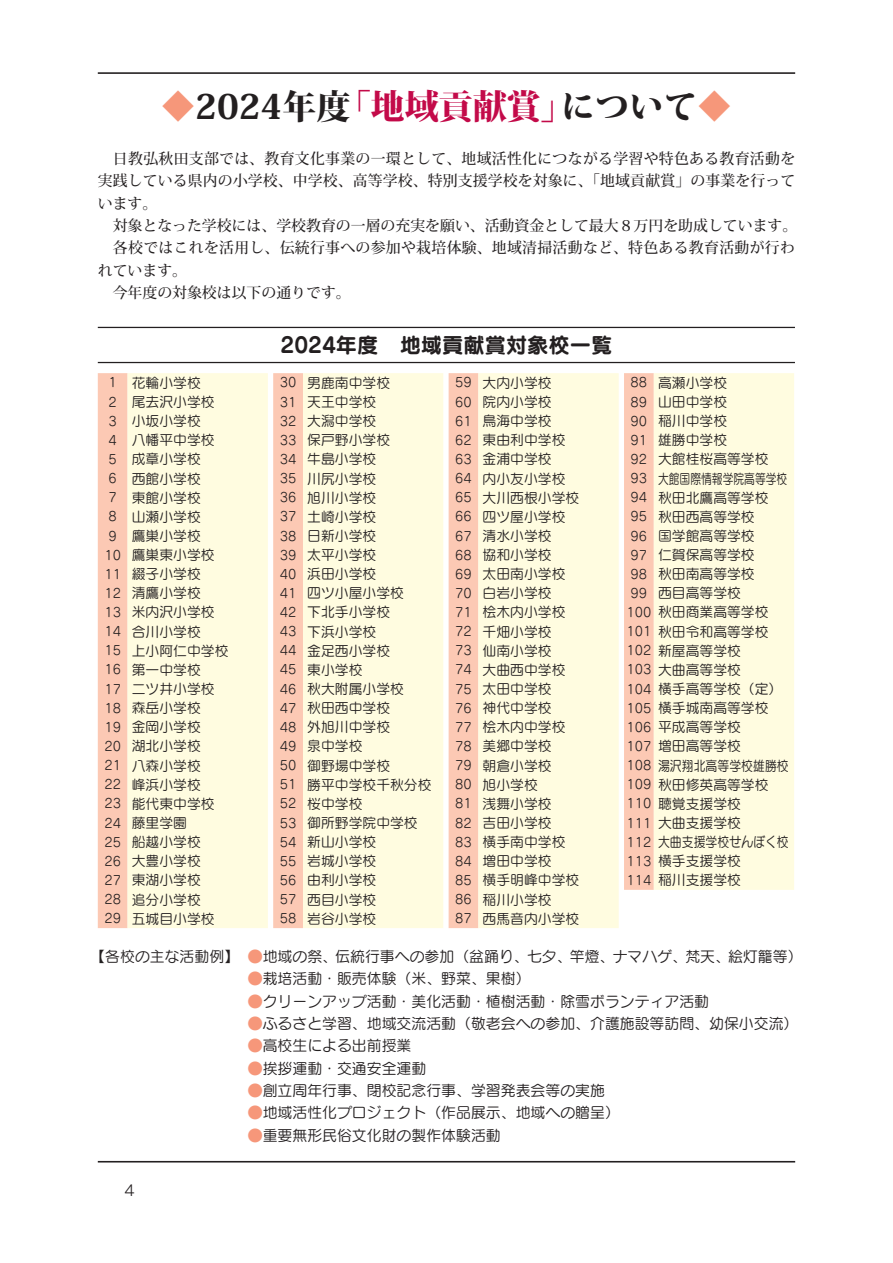
<style>
.page{position:relative;width:893px;height:1263px;background:#fff}
.page>*{position:absolute;margin:0;border:0;box-sizing:border-box;transform-origin:0 0}
.t1{font:800 34.05px "Koz Min Pro";color:#231f20}
.t2{font:21.3px "Seurat Pro B";color:#231f20}
.t3{font:14.85px "Seurat Pro M";color:#231f20}
.t4{font:500 14.85px/22.4px "Koz Min Pro";letter-spacing:.01em;color:#231f20}
.t5{font:14.85px "Rodin Pro N M";color:#231f20}
.t6{font:13.8px/19.2px "Seurat Pro M";color:#231f20}
.t7{font:13.8px "Seurat Pro M";color:#231f20;scale:.86 1}
.t8{font:13.8px "Seurat Pro M";color:#231f20;scale:.78 1}
.s1{color:#f6977a}
.s2{color:#c30a49}
.s3{font-size:12.75px}
</style>
<div class="page">
<hr style="left:98px;top:327px;width:697px;height:1px;background:#231f20">
<hr style="left:98px;top:362px;width:697px;height:1px;background:#231f20">
<div style="left:98px;top:373px;width:30px;height:555px;background:#fcc9b4"></div>
<div style="left:128px;top:373px;width:140px;height:555px;background:#fffce0"></div>
<div style="left:273px;top:373px;width:30px;height:555px;background:#fcc9b4"></div>
<div style="left:303px;top:373px;width:140px;height:555px;background:#fffce0"></div>
<div style="left:449px;top:373px;width:29px;height:555px;background:#fcc9b4"></div>
<div style="left:478px;top:373px;width:141px;height:555px;background:#fffce0"></div>
<div style="left:624px;top:373px;width:30px;height:517px;background:#fcc9b4"></div>
<div style="left:654px;top:373px;width:140px;height:517px;background:#fffce0"></div>
<hr style="left:98px;top:72px;width:697px;height:2px;background:#231f20">
<hr style="left:98px;top:1161px;width:697px;height:1px;background:#231f20">
<h1 class="t1" style="left:161px;top:81px;width:572px"><span class="s1">◆</span>2024年度<span class="s2">「地域貢献賞」</span>について<span class="s1">◆</span></h1>
<p class="t4" style="left:98px;top:147px;width:701px">　日教弘秋田支部では、教育文化事業の一環として、地域活性化につながる学習や特色ある教育活動を実践している県内の小学校、中学校、高等学校、特別支援学校を対象に、「地域貢献賞」の事業を行っています。<br>　対象となった学校には、学校教育の一層の充実を願い、活動資金として最大８万円を助成しています。　各校ではこれを活用し、伝統行事への参加や栽培体験、地域清掃活動など、特色ある教育活動が行われています。<br>　今年度の対象校は以下の通りです。</p>
<h2 class="t2" style="left:281px;top:331px;width:333px">2024年度　地域貢献賞対象校一覧</h2>
<p class="t6" style="left:109px;top:373px;width:94px"><span class="s3">1</span> 花輪小学校</p>
<p class="t6" style="left:109px;top:392px;width:108px"><span class="s3">2</span> 尾去沢小学校</p>
<p class="t6" style="left:109px;top:411px;width:94px"><span class="s3">3</span> 小坂小学校</p>
<p class="t6" style="left:109px;top:430px;width:108px"><span class="s3">4</span> 八幡平中学校</p>
<p class="t6" style="left:109px;top:449px;width:94px"><span class="s3">5</span> 成章小学校</p>
<p class="t6" style="left:109px;top:468px;width:94px"><span class="s3">6</span> 西館小学校</p>
<p class="t6" style="left:109px;top:487px;width:94px"><span class="s3">7</span> 東館小学校</p>
<p class="t6" style="left:109px;top:507px;width:94px"><span class="s3">8</span> 山瀬小学校</p>
<p class="t6" style="left:109px;top:526px;width:94px"><span class="s3">9</span> 鷹巣小学校</p>
<p class="t6" style="left:104px;top:545px;width:112px"><span class="s3">10</span> 鷹巣東小学校</p>
<p class="t6" style="left:104px;top:564px;width:98px"><span class="s3">11</span> 綴子小学校</p>
<p class="t6" style="left:104px;top:583px;width:98px"><span class="s3">12</span> 清鷹小学校</p>
<p class="t6" style="left:104px;top:602px;width:112px"><span class="s3">13</span> 米内沢小学校</p>
<p class="t6" style="left:104px;top:621px;width:98px"><span class="s3">14</span> 合川小学校</p>
<p class="t6" style="left:104px;top:640px;width:126px"><span class="s3">15</span> 上小阿仁中学校</p>
<p class="t6" style="left:104px;top:660px;width:98px"><span class="s3">16</span> 第一中学校</p>
<p class="t6" style="left:104px;top:679px;width:112px"><span class="s3">17</span> 二ツ井小学校</p>
<p class="t6" style="left:104px;top:698px;width:98px"><span class="s3">18</span> 森岳小学校</p>
<p class="t6" style="left:104px;top:717px;width:98px"><span class="s3">19</span> 金岡小学校</p>
<p class="t6" style="left:104px;top:736px;width:98px"><span class="s3">20</span> 湖北小学校</p>
<p class="t6" style="left:104px;top:755px;width:98px"><span class="s3">21</span> 八森小学校</p>
<p class="t6" style="left:104px;top:774px;width:98px"><span class="s3">22</span> 峰浜小学校</p>
<p class="t6" style="left:104px;top:794px;width:112px"><span class="s3">23</span> 能代東中学校</p>
<p class="t6" style="left:104px;top:813px;width:84px"><span class="s3">24</span> 藤里学園</p>
<p class="t6" style="left:104px;top:832px;width:98px"><span class="s3">25</span> 船越小学校</p>
<p class="t6" style="left:104px;top:851px;width:98px"><span class="s3">26</span> 大豊小学校</p>
<p class="t6" style="left:104px;top:870px;width:98px"><span class="s3">27</span> 東湖小学校</p>
<p class="t6" style="left:104px;top:889px;width:98px"><span class="s3">28</span> 追分小学校</p>
<p class="t6" style="left:104px;top:908px;width:112px"><span class="s3">29</span> 五城目小学校</p>
<p class="t6" style="left:280px;top:373px;width:153px"><span class="s3">30</span> 男鹿南中学校<br><span class="s3">31</span> 天王中学校<br><span class="s3">32</span> 大潟中学校<br><span class="s3">33</span> 保戸野小学校<br><span class="s3">34</span> 牛島小学校<br><span class="s3">35</span> 川尻小学校<br><span class="s3">36</span> 旭川小学校<br><span class="s3">37</span> 土崎小学校<br><span class="s3">38</span> 日新小学校<br><span class="s3">39</span> 太平小学校<br><span class="s3">40</span> 浜田小学校<br><span class="s3">41</span> 四ツ小屋小学校<br><span class="s3">42</span> 下北手小学校<br><span class="s3">43</span> 下浜小学校<br><span class="s3">44</span> 金足西小学校<br><span class="s3">45</span> 東小学校<br><span class="s3">46</span> 秋大附属小学校<br><span class="s3">47</span> 秋田西中学校<br><span class="s3">48</span> 外旭川中学校<br><span class="s3">49</span> 泉中学校<br><span class="s3">50</span> 御野場中学校<br><span class="s3">51</span> 勝平中学校千秋分校<br><span class="s3">52</span> 桜中学校<br><span class="s3">53</span> 御所野学院中学校<br><span class="s3">54</span> 新山小学校<br><span class="s3">55</span> 岩城小学校<br><span class="s3">56</span> 由利小学校<br><span class="s3">57</span> 西目小学校<br><span class="s3">58</span> 岩谷小学校</p>
<p class="t6" style="left:455px;top:373px;width:126px"><span class="s3">59</span> 大内小学校<br><span class="s3">60</span> 院内小学校<br><span class="s3">61</span> 鳥海中学校<br><span class="s3">62</span> 東由利中学校<br><span class="s3">63</span> 金浦中学校<br><span class="s3">64</span> 内小友小学校<br><span class="s3">65</span> 大川西根小学校<br><span class="s3">66</span> 四ツ屋小学校<br><span class="s3">67</span> 清水小学校<br><span class="s3">68</span> 協和小学校<br><span class="s3">69</span> 太田南小学校<br><span class="s3">70</span> 白岩小学校<br><span class="s3">71</span> 桧木内小学校<br><span class="s3">72</span> 千畑小学校<br><span class="s3">73</span> 仙南小学校<br><span class="s3">74</span> 大曲西中学校<br><span class="s3">75</span> 太田中学校<br><span class="s3">76</span> 神代中学校<br><span class="s3">77</span> 桧木内中学校<br><span class="s3">78</span> 美郷中学校<br><span class="s3">79</span> 朝倉小学校<br><span class="s3">80</span> 旭小学校<br><span class="s3">81</span> 浅舞小学校<br><span class="s3">82</span> 吉田小学校<br><span class="s3">83</span> 橫手南中学校<br><span class="s3">84</span> 増田中学校<br><span class="s3">85</span> 横手明峰中学校<br><span class="s3">86</span> 稲川小学校<br><span class="s3">87</span> 西馬音内小学校</p>
<p class="t6" style="left:631px;top:373px;width:98px"><span class="s3">88</span> 高瀬小学校</p>
<p class="t6" style="left:631px;top:392px;width:98px"><span class="s3">89</span> 山田中学校</p>
<p class="t6" style="left:631px;top:411px;width:98px"><span class="s3">90</span> 稲川中学校</p>
<p class="t6" style="left:631px;top:430px;width:98px"><span class="s3">91</span> 雄勝中学校</p>
<p class="t6" style="left:631px;top:449px;width:139px"><span class="s3">92</span> 大館桂桜高等学校</p>
<p class="t8" style="left:631px;top:469px;width:202px"><span class="s3">93</span> 大館国際情報学院高等学校</p>
<p class="t6" style="left:631px;top:487px;width:139px"><span class="s3">94</span> 秋田北鷹高等学校</p>
<p class="t6" style="left:631px;top:507px;width:126px"><span class="s3">95</span> 秋田西高等学校</p>
<p class="t6" style="left:631px;top:526px;width:126px"><span class="s3">96</span> 国学館高等学校</p>
<p class="t6" style="left:631px;top:545px;width:126px"><span class="s3">97</span> 仁賀保高等学校</p>
<p class="t6" style="left:631px;top:564px;width:126px"><span class="s3">98</span> 秋田南高等学校</p>
<p class="t6" style="left:631px;top:583px;width:112px"><span class="s3">99</span> 西目高等学校</p>
<p class="t6" style="left:626px;top:602px;width:144px"><span class="s3">100</span> 秋田商業高等学校</p>
<p class="t6" style="left:626px;top:621px;width:144px"><span class="s3">101</span> 秋田令和高等学校</p>
<p class="t6" style="left:626px;top:640px;width:116px"><span class="s3">102</span> 新屋高等学校</p>
<p class="t6" style="left:626px;top:660px;width:116px"><span class="s3">103</span> 大曲高等学校</p>
<p class="t6" style="left:626px;top:679px;width:157px"><span class="s3">104</span> 橫手高等学校（定）</p>
<p class="t6" style="left:626px;top:698px;width:144px"><span class="s3">105</span> 橫手城南高等学校</p>
<p class="t6" style="left:626px;top:717px;width:116px"><span class="s3">106</span> 平成高等学校</p>
<p class="t6" style="left:626px;top:736px;width:116px"><span class="s3">107</span> 増田高等学校</p>
<p class="t7" style="left:626px;top:756px;width:190px"><span class="s3">108</span> 湯沢翔北高等学校雄勝校</p>
<p class="t6" style="left:626px;top:774px;width:144px"><span class="s3">109</span> 秋田修英高等学校</p>
<p class="t6" style="left:626px;top:794px;width:116px"><span class="s3">110</span> 聴覚支援学校</p>
<p class="t6" style="left:626px;top:813px;width:116px"><span class="s3">111</span> 大曲支援学校</p>
<p class="t7" style="left:626px;top:833px;width:190px"><span class="s3">112</span> 大曲支援学校せんぼく校</p>
<p class="t6" style="left:626px;top:851px;width:116px"><span class="s3">113</span> 横手支援学校</p>
<p class="t6" style="left:626px;top:870px;width:116px"><span class="s3">114</span> 稲川支援学校</p>
<p class="t3" style="left:90px;top:946px;width:714px">【各校の主な活動例】 <span class="s1">●</span>地域の祭、伝統行事への参加（盆踊り、七夕、竿燈、ナマハゲ、梵天、絵灯籠等）</p>
<p class="t3" style="left:248px;top:969px;width:284px"><span class="s1">●</span>栽培活動・販売体験（米、野菜、果樹）</p>
<p class="t3" style="left:248px;top:991px;width:463px"><span class="s1">●</span>クリーンアップ活動・美化活動・植樹活動・除雪ボランティア活動</p>
<p class="t3" style="left:248px;top:1013px;width:552px"><span class="s1">●</span>ふるさと学習、地域交流活動（敬老会への参加、介護施設等訪問、幼保小交流）</p>
<p class="t3" style="left:248px;top:1036px;width:165px"><span class="s1">●</span>高校生による出前授業</p>
<p class="t3" style="left:248px;top:1058px;width:180px"><span class="s1">●</span>挨拶運動・交通安全運動</p>
<p class="t3" style="left:248px;top:1080px;width:359px"><span class="s1">●</span>創立周年行事、閉校記念行事、学習発表会等の実施</p>
<p class="t3" style="left:248px;top:1103px;width:374px"><span class="s1">●</span>地域活性化プロジェクト（作品展示、地域への贈呈）</p>
<p class="t3" style="left:248px;top:1125px;width:254px"><span class="s1">●</span>重要無形民俗文化財の製作体験活動</p>
<p class="t5" style="left:125px;top:1181px;width:12px">4</p>
</div>
